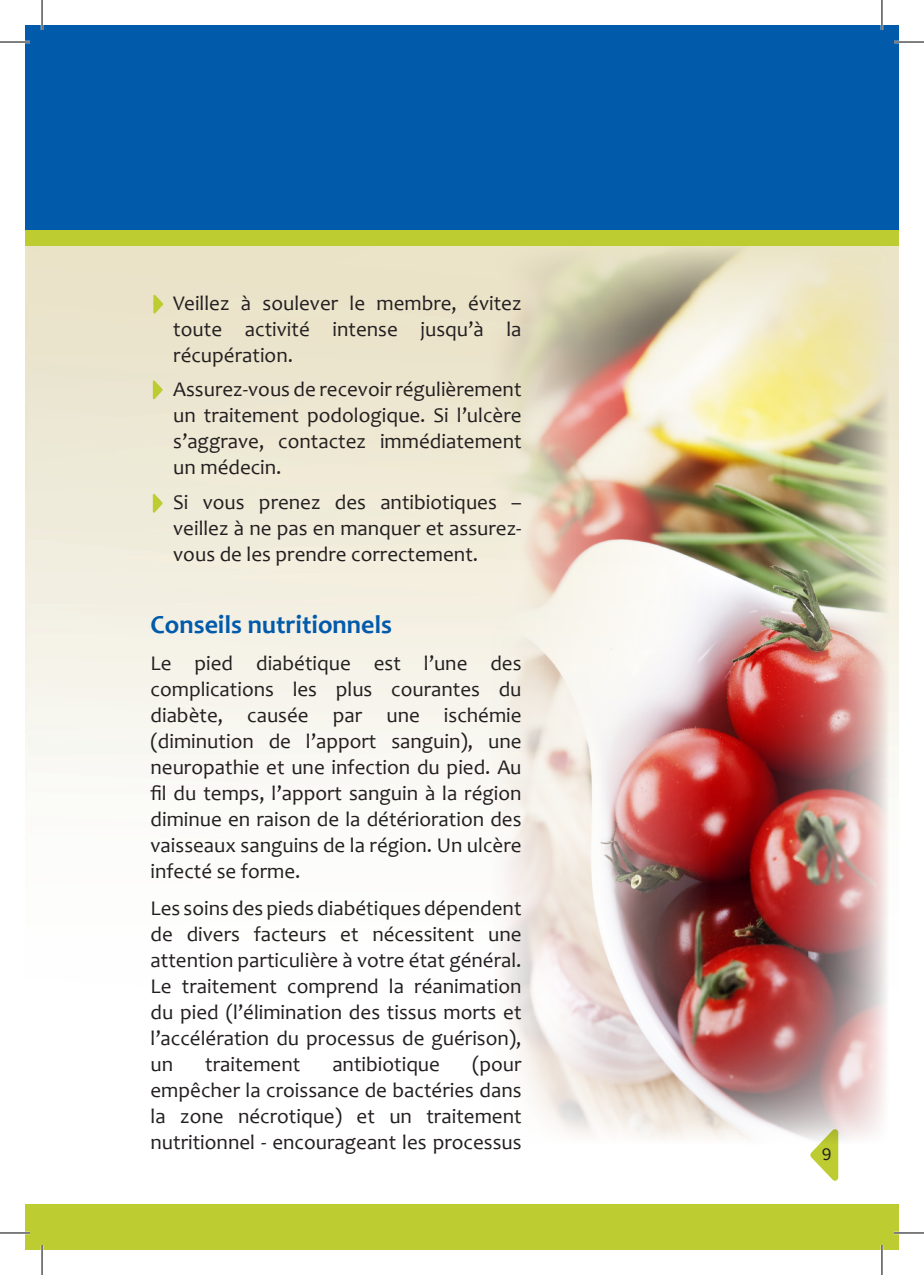
<style>
.page{position:relative;width:924px;height:1275px;background:#fff}
.page>*{position:absolute;margin:0;border:0;box-sizing:border-box;transform-origin:0 0}
.t1{font:700 26px "Candara";color:#015aaa}
.t2{font:21px/26px "Candara";color:#231f20;text-align:justify}
.t3{font:21px "Fb Typo Pas";color:#231f20}
</style>
<div class="page">
<img style="left:25px;top:245px;width:3px;height:534px">
<img style="left:28px;top:245px;width:870px;height:583px">
<div style="left:25px;top:25px;width:873px;height:205px;background:#015aaa"></div>
<div style="left:25px;top:230px;width:873px;height:15px;background:#bdcd31"></div>
<div style="left:25px;top:1204px;width:873px;height:46px;background:#bdcd31"></div>
<svg style="left:810px;top:1144px;width:27px;height:37px"></svg>
<img style="left:393px;top:245px;width:495px;height:899px">
<svg style="left:153px;top:295px;width:10px;height:19px"></svg>
<svg style="left:153px;top:380px;width:9px;height:19px"></svg>
<svg style="left:153px;top:494px;width:9px;height:19px"></svg>
<hr style="left:0;top:41px;width:30px;height:2px;background:#fff">
<hr style="left:893px;top:41px;width:30px;height:2px;background:#fff">
<hr style="left:0;top:1231px;width:30px;height:3px;background:#fff">
<hr style="left:893px;top:1231px;width:30px;height:3px;background:#fff">
<hr style="left:41px;top:0;width:2px;height:30px;background:#fff">
<hr style="left:41px;top:1245px;width:2px;height:30px;background:#fff">
<hr style="left:880px;top:0;width:2px;height:30px;background:#fff">
<hr style="left:880px;top:1245px;width:2px;height:30px;background:#fff">
<hr style="left:0;top:42px;width:30px;height:1px;background:#000">
<hr style="left:893px;top:42px;width:30px;height:1px;background:#000">
<hr style="left:0;top:1232px;width:30px;height:1px;background:#000">
<hr style="left:893px;top:1232px;width:30px;height:1px;background:#000">
<hr style="left:42px;top:0;width:1px;height:30px;background:#000">
<hr style="left:42px;top:1245px;width:1px;height:30px;background:#000">
<hr style="left:881px;top:0;width:1px;height:30px;background:#000">
<hr style="left:881px;top:1245px;width:1px;height:30px;background:#000">
<p class="t2" style="left:173px;top:289px;width:350px;text-indent:-23px">• Veillez à soulever le membre, évitez toute activité intense jusqu’à la récupération.</p>
<p class="t2" style="left:173px;top:376px;width:350px;text-indent:-23px">• Assurez-vous de recevoir régulièrement un traitement podologique. Si l’ulcère s’aggrave, contactez immédiatement un médecin.</p>
<p class="t2" style="left:173px;top:488px;width:350px;text-indent:-23px">• Si vous prenez des antibiotiques – veillez à ne pas en manquer et assurez&shy;vous de les prendre correctement.</p>
<p class="t1" style="left:150px;top:608px;width:243px">Conseils nutritionnels</p>
<p class="t2" style="left:150px;top:650px;width:372px">Le pied diabétique est l’une des complications les plus courantes du diabète, causée par une ischémie (diminution de l’apport sanguin), une neuropathie et une infection du pied. Au fil du temps, l’apport sanguin à la région diminue en raison de la détérioration des vaisseaux sanguins de la région. Un ulcère infecté se forme.</p>
<p class="t2" style="left:150px;top:895px;width:372px">Les soins des pieds diabétiques dépendent de divers facteurs et nécessitent une attention particulière à votre état général.<br>Le traitement comprend la réanimation du pied (l’élimination des tissus morts et l’accélération du processus de guérison), un</p>
<p class="t2" style="left:150px;top:1051px;width:372px;text-indent:321px">(pour empêcher la croissance de bactéries dans la zone nécrotique) et un traitement nutritionnel - encourageant les processus</p>
<p class="t2" style="left:205px;top:1051px;width:97px">traitement</p>
<p class="t2" style="left:332px;top:1051px;width:109px">antibiotique</p>
<p class="t3" style="left:821px;top:1143px;width:11px">9</p>
</div>
